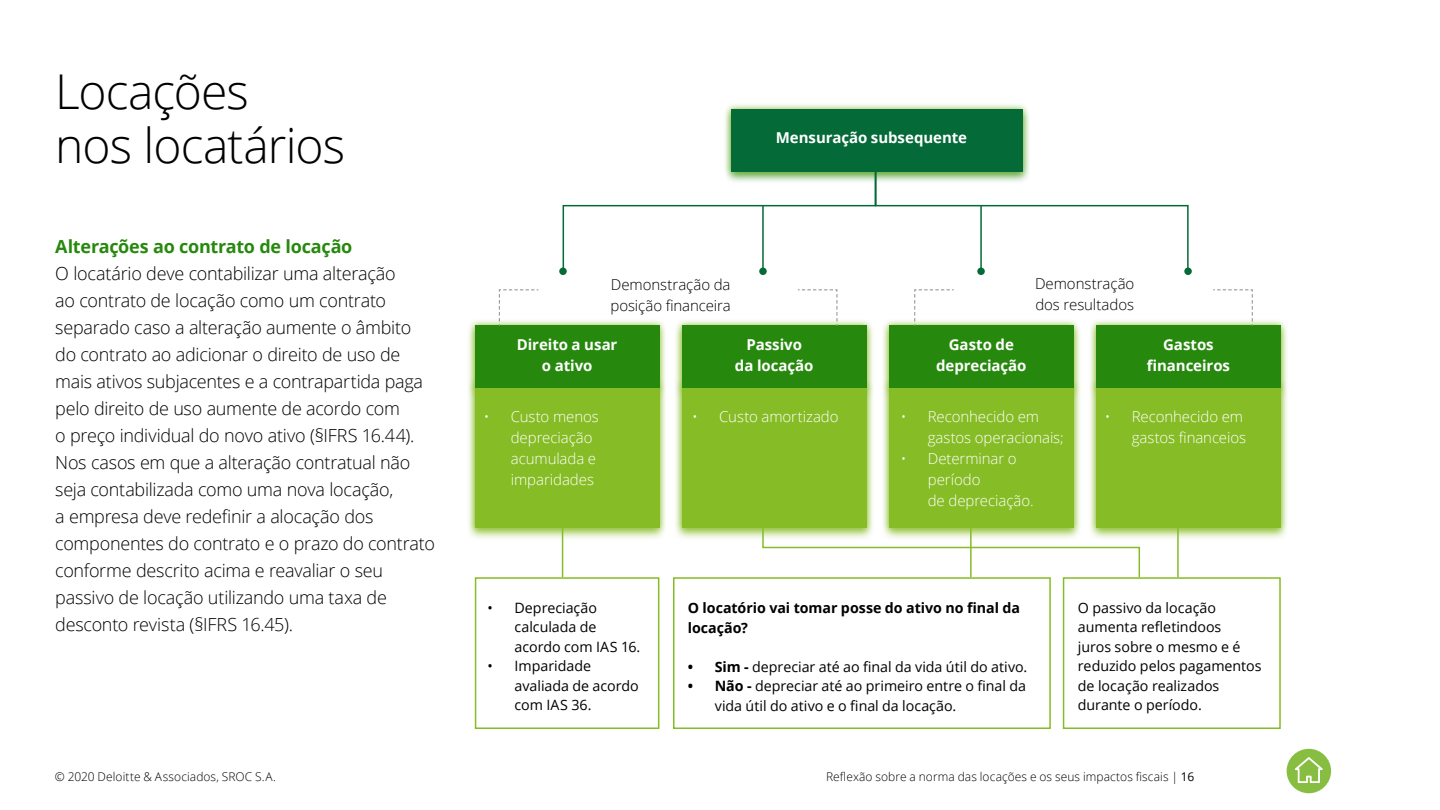
<style>
.page{position:relative;width:1440px;height:810px;background:#fff}
.page>*{position:absolute;margin:0;border:0;box-sizing:border-box;transform-origin:0 0}
.Story_heading_light{font:300 48px/54px "Open Sans";letter-spacing:-.02em;color:#000}
.Body_copy__12_18pt{font:300 18px/27px "Open Sans";letter-spacing:-.015em;color:#000}
.Subhead_A__12_18pt{font:700 18px "Open Sans";letter-spacing:-.015em;color:#26890d}
.t1{font:300 15px/21px "Open Sans";letter-spacing:-.005em;color:#fff}
.Body_Copy_small_whit{font:700 15px/21px "Open Sans";letter-spacing:-.005em;color:#fff;text-align:center}
.Body_Copy_small_whit-2{font:300 15px/21px "Open Sans";letter-spacing:-.005em;color:#000}
.Body_Copy_small_whit-3{font:14.25px/19.5px "Open Sans";color:#000}
.Body_Copy_small_whit-4{font:700 14.25px/19.5px "Open Sans";color:#000}
.t2{font:300 12px "Open Sans";letter-spacing:.005em;color:#000}
.s1{font-weight:700}
.s2{font-weight:400}
</style>
<div class="page">
<div style="left:466px;top:381px;width:202px;height:160px;background:#86bc25;opacity:.75"></div>
<div style="left:468px;top:378px;width:198px;height:156px;background:#86bc25;opacity:.75"></div>
<div style="left:475px;top:384px;width:184px;height:144px;background:#86bc25"></div>
<div style="left:674px;top:381px;width:201px;height:160px;background:#86bc25;opacity:.75"></div>
<div style="left:675px;top:378px;width:198px;height:156px;background:#86bc25;opacity:.75"></div>
<div style="left:682px;top:384px;width:185px;height:144px;background:#86bc25"></div>
<div style="left:882px;top:378px;width:198px;height:156px;background:#86bc25;opacity:.75"></div>
<div style="left:889px;top:384px;width:185px;height:144px;background:#86bc25"></div>
<div style="left:1088px;top:381px;width:201px;height:160px;background:#86bc25;opacity:.75"></div>
<div style="left:1089px;top:378px;width:199px;height:156px;background:#86bc25;opacity:.75"></div>
<div style="left:1096px;top:384px;width:185px;height:144px;background:#86bc25"></div>
<div style="left:475px;top:577px;width:184px;height:152px;border:2px solid #86bc25"></div>
<div style="left:1063px;top:577px;width:218px;height:152px;border:2px solid #86bc25"></div>
<div style="left:673px;top:577px;width:378px;height:152px;border:2px solid #86bc25"></div>
<div style="left:724px;top:103px;width:305px;height:75px;background:#86bc25;opacity:.75"></div>
<div style="left:731px;top:109px;width:291px;height:62px;background:#046a38"></div>
<div style="left:466px;top:322px;width:202px;height:78px;background:#86bc25;opacity:.75"></div>
<div style="left:468px;top:319px;width:198px;height:75px;background:#86bc25;opacity:.75"></div>
<div style="left:475px;top:325px;width:184px;height:62px;background:#26890d"></div>
<div style="left:674px;top:322px;width:201px;height:78px;background:#86bc25"></div>
<div style="left:675px;top:319px;width:198px;height:75px;background:#86bc25;opacity:.75"></div>
<div style="left:682px;top:325px;width:185px;height:62px;background:#26890d"></div>
<div style="left:881px;top:322px;width:201px;height:78px;background:#86bc25"></div>
<div style="left:882px;top:319px;width:198px;height:75px;background:#86bc25;opacity:.75"></div>
<div style="left:889px;top:325px;width:185px;height:62px;background:#26890d"></div>
<div style="left:1088px;top:322px;width:201px;height:78px;background:#86bc25"></div>
<div style="left:1089px;top:319px;width:199px;height:75px;background:#86bc25;opacity:.75"></div>
<div style="left:1096px;top:325px;width:185px;height:62px;background:#26890d"></div>
<svg style="left:498px;top:289px;width:42px;height:37px"></svg>
<svg style="left:914px;top:289px;width:41px;height:37px"></svg>
<svg style="left:797px;top:289px;width:41px;height:37px"></svg>
<svg style="left:1212px;top:289px;width:41px;height:37px"></svg>
<svg style="left:562px;top:168px;width:627px;height:102px"></svg>
<div style="left:559px;top:268px;width:8px;height:7px;background:#046a38;border-radius:50%"></div>
<div style="left:1184px;top:268px;width:8px;height:7px;background:#046a38;border-radius:50%"></div>
<div style="left:759px;top:268px;width:8px;height:7px;background:#046a38;border-radius:50%"></div>
<div style="left:977px;top:268px;width:8px;height:7px;background:#046a38;border-radius:50%"></div>
<hr style="left:762px;top:206px;width:2px;height:64px;background:#046a38">
<hr style="left:562px;top:528px;width:1px;height:49px;background:#86bc25">
<hr style="left:1177px;top:528px;width:2px;height:49px;background:#86bc25">
<hr style="left:980px;top:206px;width:2px;height:64px;background:#046a38">
<svg style="left:761px;top:522px;width:380px;height:57px"></svg>
<svg style="left:1287px;top:749px;width:44px;height:44px"></svg>
<p class="Story_heading_light" style="left:55px;top:64px;width:291px">Locações<br>nos locatários</p>
<p class="Subhead_A__12_18pt" style="left:55px;top:234px;width:299px">Alterações ao contrato de locação</p>
<p class="Body_copy__12_18pt" style="left:55px;top:260px;width:381px">O locatário deve contabilizar uma alteração<br>ao contrato de locação como um contrato separado caso a alteração aumente o âmbito do contrato ao adicionar o direito de uso de mais ativos subjacentes e a contrapartida paga pelo direito de uso aumente de acordo com<br>o preço individual do novo ativo (§IFRS 16.44).<br>Nos casos em que a alteração contratual não seja contabilizada como uma nova locação,<br>a empresa deve redefinir a alocação dos componentes do contrato e o prazo do contrato conforme descrito acima e reavaliar o seu passivo de locação utilizando uma taxa de desconto revista (§IFRS 16.45).</p>
<p class="Body_Copy_small_whit" style="left:776px;top:126px;width:193px">Mensuração subsequente</p>
<p class="Body_Copy_small_whit-2" style="left:610px;top:274px;width:122px">Demonstração da posição financeira</p>
<p class="Body_Copy_small_whit-2" style="left:1035px;top:273px;width:101px">Demonstração dos resultados</p>
<p class="Body_Copy_small_whit" style="left:517px;top:333px;width:102px">Direito a usar o ativo</p>
<p class="Body_Copy_small_whit" style="left:735px;top:333px;width:80px">Passivo<br>da locação</p>
<p class="Body_Copy_small_whit" style="left:936px;top:333px;width:92px">Gasto de depreciação</p>
<p class="Body_Copy_small_whit" style="left:1147px;top:333px;width:85px">Gastos financeiros</p>
<p class="t1" style="left:511px;top:406px;width:90px;text-indent:-27px">• Custo menos depreciação acumulada e imparidades</p>
<p class="t1" style="left:692px;top:406px;width:148px">• Custo amortizado</p>
<p class="t1" style="left:928px;top:406px;width:137px;text-indent:-27px">• Reconhecido em gastos operacionais;</p>
<p class="t1" style="left:928px;top:448px;width:107px;text-indent:-27px">• Determinar o período<br>de depreciação.</p>
<p class="t1" style="left:1105px;top:406px;width:143px;text-align:right">• Reconhecido em gastos financeios</p>
<p class="Body_Copy_small_whit-3" style="left:515px;top:597px;width:127px;text-indent:-27px">• Depreciação calculada de acordo com IAS 16.</p>
<p class="Body_Copy_small_whit-3" style="left:515px;top:656px;width:126px;text-indent:-27px">• Imparidade avaliada de acordo com IAS 36.</p>
<p class="Body_Copy_small_whit-4" style="left:688px;top:598px;width:334px">O locatório vai tomar posse do ativo no final da locação?</p>
<p class="Body_Copy_small_whit-3" style="left:688px;top:656px;width:341px"><span class="s1">• Sim -</span> depreciar até ao final da vida útil do ativo.</p>
<p class="Body_Copy_small_whit-3" style="left:715px;top:676px;width:313px;text-indent:-27px"><span class="s1">• Não -</span> depreciar até ao primeiro entre o final da vida útil do ativo e o final da locação.</p>
<p class="Body_Copy_small_whit-3" style="left:1078px;top:597px;width:185px">O passivo da locação aumenta refletindoos<br>juros sobre o mesmo e é reduzido pelos pagamentos de locação realizados durante o período.</p>
<p class="t2" style="left:55px;top:769px;width:223px">© 2020 Deloitte &amp; Associados, SROC S.A.</p>
<p class="t2" style="left:826px;top:769px;width:370px">Reflexão sobre a norma das locações e os seus impactos fiscais | <span class="s2">16</span></p>
</div>
